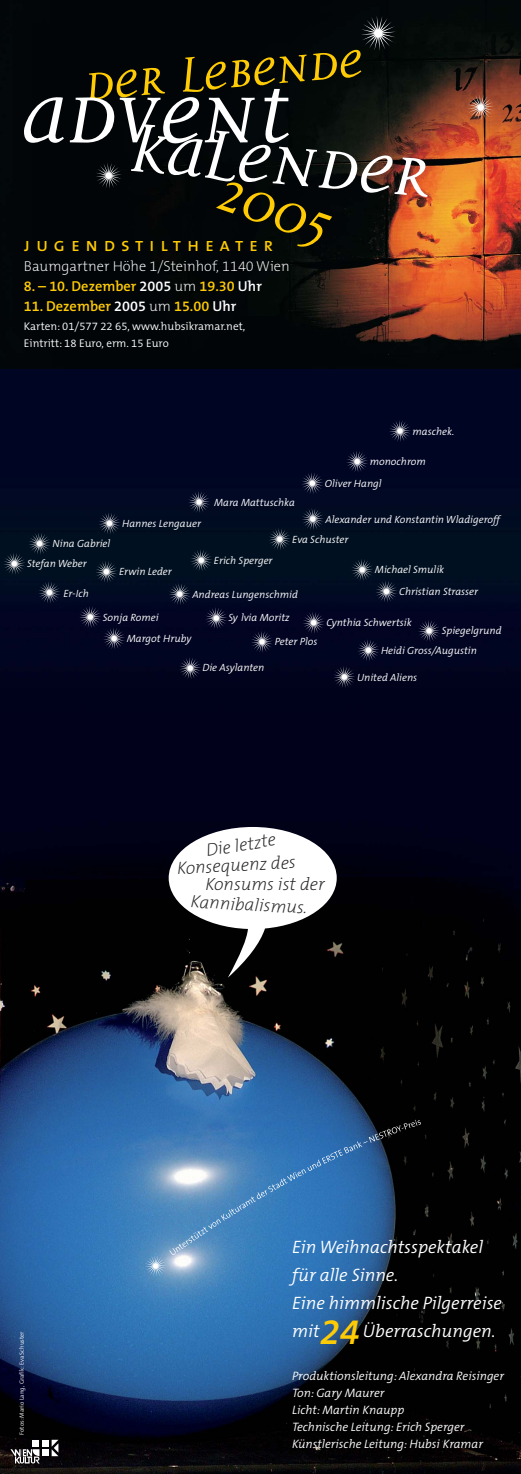
<style>
.page{position:relative;width:521px;height:1474px;background:#fff}
.page>*{position:absolute;margin:0;border:0;box-sizing:border-box;transform-origin:0 0}
.t1{font:italic 600 36.05px "The Mix B6";color:#ffcb04}
.t2{font:19.25px "The Sans Caps";letter-spacing:.3em;color:#ffcb04}
.t3{font:italic 300 18.03px/28px "The Mix B4";color:#fff}
.t4{font:italic 200 17.76px "The Mix B2";color:#231f20}
.t5{font:600 14.44px "The Mix B6";color:#ffcb04}
.t6{font:200 14.44px "The Mix B2";color:#fff}
.t7{font:italic 300 12.25px/17.1px "The Mix B4";color:#fff}
.t8{font:300 11.2px/16.8px "The Mix B4";color:#fff}
.t9{font:italic 300 10.5px "The Mix B4";color:#fff}
.t10{font:300 6.12px "The Mix B4";color:#fff}
.s1{color:#fff}
.s2{font-family:"The Mix B2";font-weight:200;color:#fff}
</style>
<div class="page">
<div style="left:0;top:0;width:521px;height:1473px;background:#000524"></div>
<img style="left:0;top:533px;width:521px;height:940px">
<img style="left:0;top:0;width:521px;height:368px">
<svg style="left:17px;top:93px;width:47px;height:60px;background:#3d4042"></svg>
<svg style="left:70px;top:16px;width:357px;height:234px;background:#2a271e"></svg>
<svg style="left:467px;top:94px;width:27px;height:27px"></svg>
<svg style="left:169px;top:827px;width:168px;height:150px;background:#8e8e8f"></svg>
<svg style="left:205px;top:607px;width:22px;height:22px"></svg>
<svg style="left:38px;top:581px;width:23px;height:22px"></svg>
<svg style="left:302px;top:473px;width:21px;height:21px"></svg>
<svg style="left:95px;top:560px;width:23px;height:23px"></svg>
<svg style="left:98px;top:512px;width:23px;height:22px"></svg>
<svg style="left:169px;top:583px;width:22px;height:22px"></svg>
<svg style="left:389px;top:420px;width:22px;height:22px"></svg>
<svg style="left:189px;top:491px;width:21px;height:22px"></svg>
<svg style="left:347px;top:451px;width:21px;height:21px"></svg>
<svg style="left:251px;top:630px;width:22px;height:23px"></svg>
<svg style="left:79px;top:606px;width:46px;height:43px"></svg>
<svg style="left:268px;top:528px;width:23px;height:22px"></svg>
<svg style="left:302px;top:611px;width:23px;height:22px"></svg>
<svg style="left:190px;top:549px;width:22px;height:22px"></svg>
<svg style="left:351px;top:559px;width:46px;height:43px"></svg>
<svg style="left:333px;top:639px;width:46px;height:49px"></svg>
<svg style="left:3px;top:532px;width:48px;height:43px"></svg>
<svg style="left:302px;top:508px;width:22px;height:22px"></svg>
<svg style="left:145px;top:1119px;width:276px;height:157px;background:#3e71a3"></svg>
<svg style="left:52px;top:1439px;width:6px;height:17px"></svg>
<div style="left:32px;top:1439px;width:7px;height:7px;background:#fff"></div>
<div style="left:42px;top:1439px;width:7px;height:7px;background:#fff"></div>
<div style="left:42px;top:1449px;width:7px;height:7px;background:#fff"></div>
<svg style="left:10px;top:1449px;width:30px;height:14px"></svg>
<svg style="left:179px;top:657px;width:22px;height:22px"></svg>
<svg style="left:418px;top:619px;width:22px;height:23px"></svg>
<h2 class="t2" style="left:24px;top:233px;width:251px">jugendstiltheater</h2>
<h3 class="t6" style="left:24px;top:261px;width:267px">Baumgartner Höhe 1/Steinhof, 1140 Wien</h3>
<h3 class="t5" style="left:24px;top:281px;width:239px">8. – 10. Dezember <span class="s1">2005</span> <span class="s2">um</span> 19.30 <span class="s1">Uhr</span></h3>
<h3 class="t5" style="left:24px;top:301px;width:214px">11. Dezember <span class="s1">2005</span> <span class="s2">um</span> 15.00 <span class="s1">Uhr</span></h3>
<p class="t8" style="left:24px;top:319px;width:223px">Karten: 01/577 22 65, www.hubsikramar.net,<br>Eintritt: 18 Euro, erm. 15 Euro</p>
<p class="t9" style="left:122px;top:519px;width:80px">Hannes Lengauer</p>
<p class="t9" style="left:214px;top:498px;width:82px">Mara Mattuschka</p>
<p class="t9" style="left:413px;top:427px;width:43px">maschek.</p>
<p class="t9" style="left:370px;top:457px;width:57px">monochrom</p>
<p class="t9" style="left:325px;top:479px;width:58px">Oliver Hangl</p>
<p class="t9" style="left:325px;top:515px;width:176px">Alexander und Konstantin Wladigeroff</p>
<p class="t9" style="left:53px;top:540px;width:59px">Nina Gabriel</p>
<p class="t9" style="left:292px;top:535px;width:58px">Eva Schuster</p>
<p class="t9" style="left:27px;top:560px;width:61px">Stefan Weber</p>
<p class="t9" style="left:119px;top:568px;width:54px">Erwin Leder</p>
<p class="t9" style="left:214px;top:556px;width:60px">Erich Sperger</p>
<p class="t9" style="left:375px;top:566px;width:71px">Michael Smulik</p>
<p class="t9" style="left:63px;top:589px;width:27px">Er-Ich</p>
<p class="t9" style="left:192px;top:590px;width:107px">Andreas Lungenschmid</p>
<p class="t9" style="left:399px;top:587px;width:81px">Christian Strasser</p>
<p class="t9" style="left:103px;top:613px;width:57px">Sonja Romei</p>
<p class="t9" style="left:127px;top:634px;width:66px">Margot Hruby</p>
<p class="t9" style="left:228px;top:613px;width:63px">Sy lvia Moritz</p>
<p class="t9" style="left:202px;top:663px;width:64px">Die Asylanten</p>
<p class="t9" style="left:275px;top:638px;width:44px">Peter Plos</p>
<p class="t9" style="left:326px;top:618px;width:87px">Cynthia Schwertsik</p>
<p class="t9" style="left:442px;top:627px;width:61px">Spiegelgrund</p>
<p class="t9" style="left:381px;top:646px;width:97px">Heidi Gross/Augustin</p>
<p class="t9" style="left:357px;top:673px;width:62px">United Aliens</p>
<h3 class="t4" style="left:205px;top:843px;width:72px;rotate:-9deg">Die letzte</h3>
<h3 class="t4" style="left:177px;top:861px;width:120px;rotate:-3deg">Konsequenz des</h3>
<h3 class="t4" style="left:205px;top:877px;width:121px">Konsums ist der</h3>
<p class="t10" style="left:19px;top:1434px;width:105px;rotate:-90deg">Fotos: Mario Lang, Grafik: Eva Schuster</p>
<h3 class="t4" style="left:191px;top:894px;width:118px;rotate:3deg">Kannibalismus.</h3>
<h3 class="t3" style="left:292px;top:1234px;width:211px">Ein Weihnachtsspektakel für alle Sinne.<br>Eine himmlische Pilgerreise mit</h3>
<h1 class="t1" style="left:320px;top:1318px;width:41px">24</h1>
<h3 class="t3" style="left:363px;top:1318px;width:134px">Überraschungen.</h3>
<p class="t7" style="left:292px;top:1368px;width:213px">Produktionsleitung: Alexandra Reisinger<br>Ton: Gary Maurer<br>Licht: Martin Knaupp<br>Technische Leitung: Erich Sperger<br>Künstlerische Leitung: Hubsi Kramar</p>
</div>
